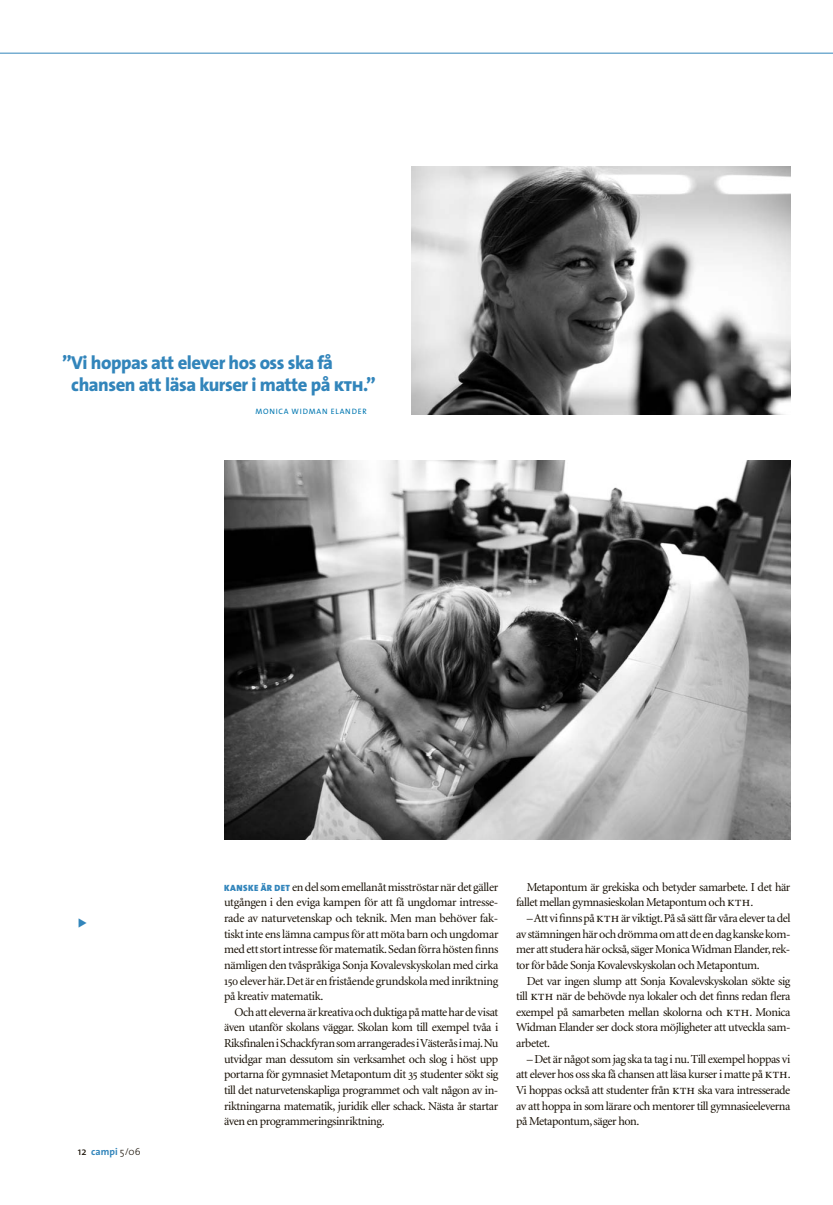
<style>
.page{position:relative;width:833px;height:1205px;background:#fff}
.page>*{position:absolute;margin:0;border:0;box-sizing:border-box;transform-origin:0 0}
.t1{font:800 18.75px/22.5px "The Sans";letter-spacing:-.025em;color:#3285bb}
.t2{font:12.25px/15.6px "Minion";letter-spacing:-.035em;color:#181005;text-align:justify}
.t3{font:700 10px "The Sans";color:#3285bb}
.t4{font:7.75px "The Sans";letter-spacing:.1em;color:#0077b1}
.s1{font-family:"The Sans Extra Bold Caps";font-weight:400}
.s2{font-weight:400;font-size:10.62px;color:#181005}
.s3{font-weight:300;color:#181005}
.s4{font-family:"The Sans";font-weight:900;font-size:9px;color:#3285bb}
.s5{font-family:"Minion Regular SC"}
.s6{font-family:"Minion Regular SC";font-size:13.75px}
</style>
<div class="page">
<hr style="left:0;top:53px;width:833px;height:1px;background:#3285bb">
<img style="left:411px;top:167px;width:379px;height:248px">
<img style="left:224px;top:461px;width:566px;height:379px">
<h1 class="t1" style="left:71px;top:352px;width:306px;text-indent:-9px">” Vi hoppas att elever hos oss ska få chansen att läsa kurser i matte på <span class="s1">kth</span>.”</h1>
<p class="t4" style="left:255px;top:408px;width:113px">MONICA WIDMAN ELANDER</p>
<p class="t3" style="left:78px;top:1147px;width:64px"><span class="s2">12</span> campi <span class="s3">5/06</span></p>
<p class="t2" style="left:224px;top:880px;width:276px"><span class="s4">KANSKE ÄR DET</span> en del som emellanåt misströstar när det gäller utgången i den eviga kampen för att få ungdomar intresse&shy;rade av naturvetenskap och teknik. Men man behöver fak&shy;tiskt inte ens lämna campus för att möta barn och ungdomar med ett stort intresse för matematik. Sedan förra hösten finns nämligen den tvåspråkiga Sonja Kovalevskyskolan med cirka <span class="s5">150</span> elever här. Det är en fristående grundskola med inriktning på kreativ matematik.</p>
<p class="t2" style="left:224px;top:1005px;width:276px;text-indent:11px">Och att eleverna är kreativa och duktiga på matte har de visat även utanför skolans väggar. Skolan kom till exempel tvåa i Riksfinalen i Schackfyran som arrangerades i Västerås i maj. Nu utvidgar man dessutom sin verksamhet och slog i höst upp portarna för gymnasiet Metapontum dit <span class="s5">35</span> studenter sökt sig till det naturvetenskapliga programmet och valt någon av in&shy;riktningarna matematik, juridik eller schack. Nästa år startar även en programmeringsinriktning.</p>
<p class="t2" style="left:516px;top:880px;width:276px;text-indent:11px">Metapontum är grekiska och betyder samarbete. I det här fallet mellan gymnasieskolan Metapontum och <span class="s6">kth</span>.</p>
<p class="t2" style="left:516px;top:911px;width:276px;text-indent:11px">– Att vi finns på <span class="s6">kth</span> är viktigt. På så sätt får våra elever ta del av stämningen här och drömma om att de en dag kanske kom&shy;mer att studera här också, säger Monica Widman Elander, rek&shy;tor för både Sonja Kovalevskyskolan och Metapontum.</p>
<p class="t2" style="left:516px;top:974px;width:276px;text-indent:11px">Det var ingen slump att Sonja Kovalevskyskolan sökte sig till <span class="s6">kth</span> när de behövde nya lokaler och det finns redan flera exempel på samarbeten mellan skolorna och <span class="s6">kth</span>. Monica Widman Elander ser dock stora möjligheter att utveckla sam&shy;arbetet.</p>
<p class="t2" style="left:516px;top:1052px;width:276px;text-indent:11px">– Det är något som jag ska ta tag i nu. Till exempel hoppas vi att elever hos oss ska få chansen att läsa kurser i matte på <span class="s6">kth</span>.<br>Vi hoppas också att studenter från <span class="s6">kth</span> ska vara intresserade av att hoppa in som lärare och mentorer till gymnasieeleverna på Metapontum, säger hon.</p>
</div>
